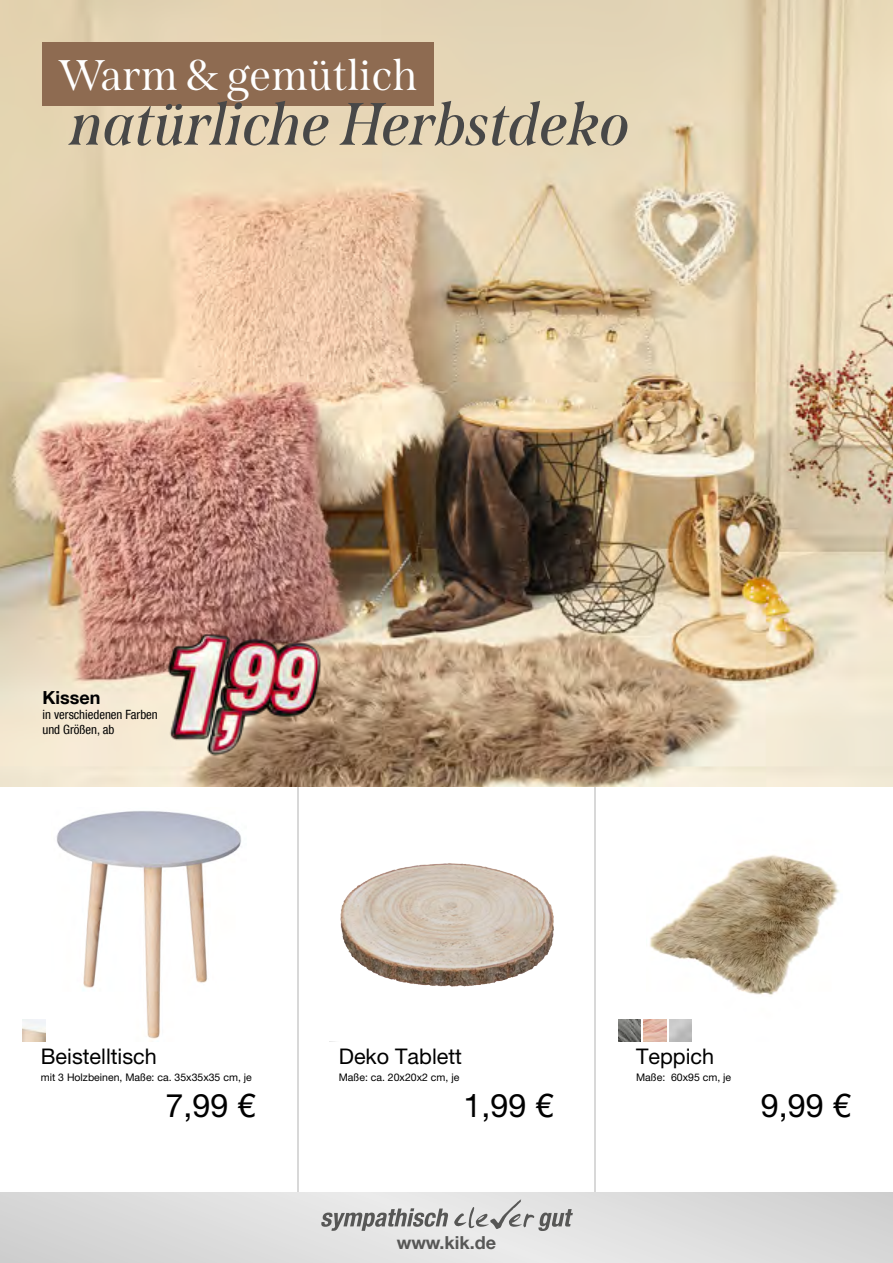
<style>
.page{position:relative;width:893px;height:1263px;background:#fff}
.page>*{position:absolute;margin:0;border:0;box-sizing:border-box;transform-origin:0 0}
.t1{font:italic 600 60px "Span";color:#484848}
.t2{font:42.9px "Span";color:#fff}
.t3{font:32.4px "Helvetica Neue LT Com";color:#000}
.t4{font:21.6px "Helvetica Neue LT Com";color:#000}
.t5{font:700 18px "Helvetica Neue LT Com";color:#575756}
.t6{font:700 18px "Helvetica Neue LT Com";color:#000}
.t7{font:condensed 12.75px/15px "Helvetica Neue LT Com";color:#000}
.t8{font:10.5px "Helvetica Neue LT Com";color:#000}
</style>
<div class="page">
<img style="left:297px;top:787px;width:1px;height:406px">
<img style="left:595px;top:787px;width:1px;height:406px">
<div style="left:0;top:1193px;width:893px;height:70px;background:#ddd"></div>
<svg style="left:321px;top:1208px;width:127px;height:23px"></svg>
<svg style="left:454px;top:1199px;width:119px;height:32px"></svg>
<img style="left:0;top:0;width:893px;height:787px">
<img style="left:158px;top:615px;width:195px;height:149px">
<div style="left:43px;top:43px;width:391px;height:63px;background:#8e6b51"></div>
<img style="left:56px;top:811px;width:186px;height:228px">
<img style="left:340px;top:863px;width:214px;height:124px">
<img style="left:650px;top:855px;width:190px;height:187px">
<img style="left:23px;top:1019px;width:22px;height:22px">
<img style="left:618px;top:1019px;width:23px;height:23px">
<img style="left:644px;top:1019px;width:22px;height:23px">
<img style="left:669px;top:1019px;width:23px;height:23px">
<h2 class="t2" style="left:59px;top:50px;width:360px">Warm &amp; gemütlich</h2>
<h1 class="t1" style="left:73px;top:89px;width:561px">natürliche Herbstdeko</h1>
<h3 class="t6" style="left:43px;top:686px;width:59px">Kissen</h3>
<p class="t7" style="left:43px;top:707px;width:117px">in verschiedenen Farben und Größen, ab</p>
<h3 class="t4" style="left:41px;top:1048px;width:117px">Beistelltisch</h3>
<h3 class="t4" style="left:339px;top:1049px;width:125px">Deko Tablett</h3>
<h3 class="t4" style="left:636px;top:1049px;width:80px">Teppich</h3>
<h3 class="t3" style="left:165px;top:1093px;width:92px">7,99 €</h3>
<h3 class="t3" style="left:463px;top:1093px;width:92px">1,99 €</h3>
<h3 class="t3" style="left:761px;top:1093px;width:92px">9,99 €</h3>
<p class="t8" style="left:41px;top:1073px;width:213px">mit 3 Holzbeinen, Maße: ca. 35x35x35 cm, je</p>
<p class="t8" style="left:339px;top:1073px;width:122px">Maße: ca. 20x20x2 cm, je</p>
<p class="t8" style="left:636px;top:1073px;width:97px">Maße: 60x95 cm, je</p>
<h3 class="t5" style="left:397px;top:1231px;width:101px">www.kik.de</h3>
</div>
